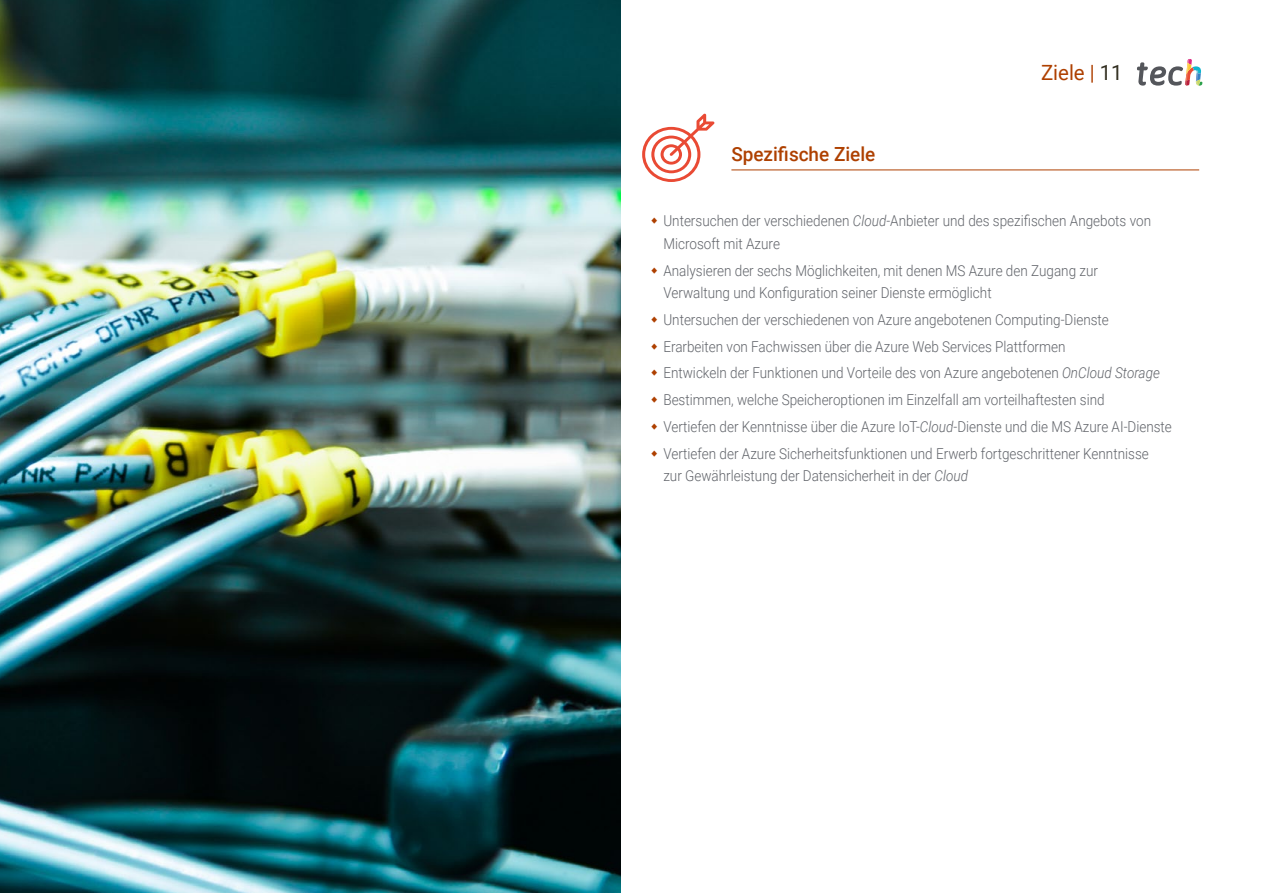
<style>
.page{position:relative;width:1263px;height:893px;background:#fff}
.page>*{position:absolute;margin:0;border:0;box-sizing:border-box;transform-origin:0 0}
.t1{font:21px "Roboto";color:#ae4000}
.t2{font:500 19.5px "Roboto";color:#ae4000}
.t3{font:300 15px/26.7px "Roboto";color:#61646a;scale:.9 1}
.s1{color:#312e20}
.s2{font-style:italic}
</style>
<div class="page">
<hr style="left:731px;top:170px;width:468px;height:1px;background:#ae4000">
<svg style="left:642px;top:114px;width:72px;height:68px"></svg>
<img style="left:0;top:0;width:621px;height:893px">
<svg style="left:1137px;top:59px;width:65px;height:27px"></svg>
<h2 class="t2" style="left:731px;top:141px;width:145px">Spezifische Ziele</h2>
<h1 class="t1" style="left:1041px;top:57px;width:83px">Ziele | <span class="s1">11</span></h1>
<p class="t3" style="left:663px;top:209px;width:543px;line-height:22.5px">Untersuchen der verschiedenen <span class="s2">Cloud</span>-Anbieter und des spezifischen Angebots von<br>Microsoft mit Azure</p>
<p class="t3" style="left:663px;top:259px;width:484px;line-height:22.5px">Analysieren der sechs Möglichkeiten, mit denen MS Azure den Zugang zur<br>Verwaltung und Konfiguration seiner Dienste ermöglicht</p>
<p class="t3" style="left:663px;top:306px;width:566px">Untersuchen der verschiedenen von Azure angebotenen Computing-Dienste Erarbeiten von Fachwissen über die Azure Web Services Plattformen<br>Entwickeln der Funktionen und Vorteile des von Azure angebotenen <span class="s2">OnCloud Storage </span>Bestimmen, welche Speicheroptionen im Einzelfall am vorteilhaftesten sind<br>Vertiefen der Kenntnisse über die Azure IoT-<span class="s2">Cloud</span>-Dienste und die MS Azure AI-Dienste Vertiefen der Azure Sicherheitsfunktionen und Erwerb fortgeschrittener Kenntnisse</p>
<p class="t3" style="left:663px;top:462px;width:340px">zur Gewährleistung der Datensicherheit in der <span class="s2">Cloud</span></p>
</div>
